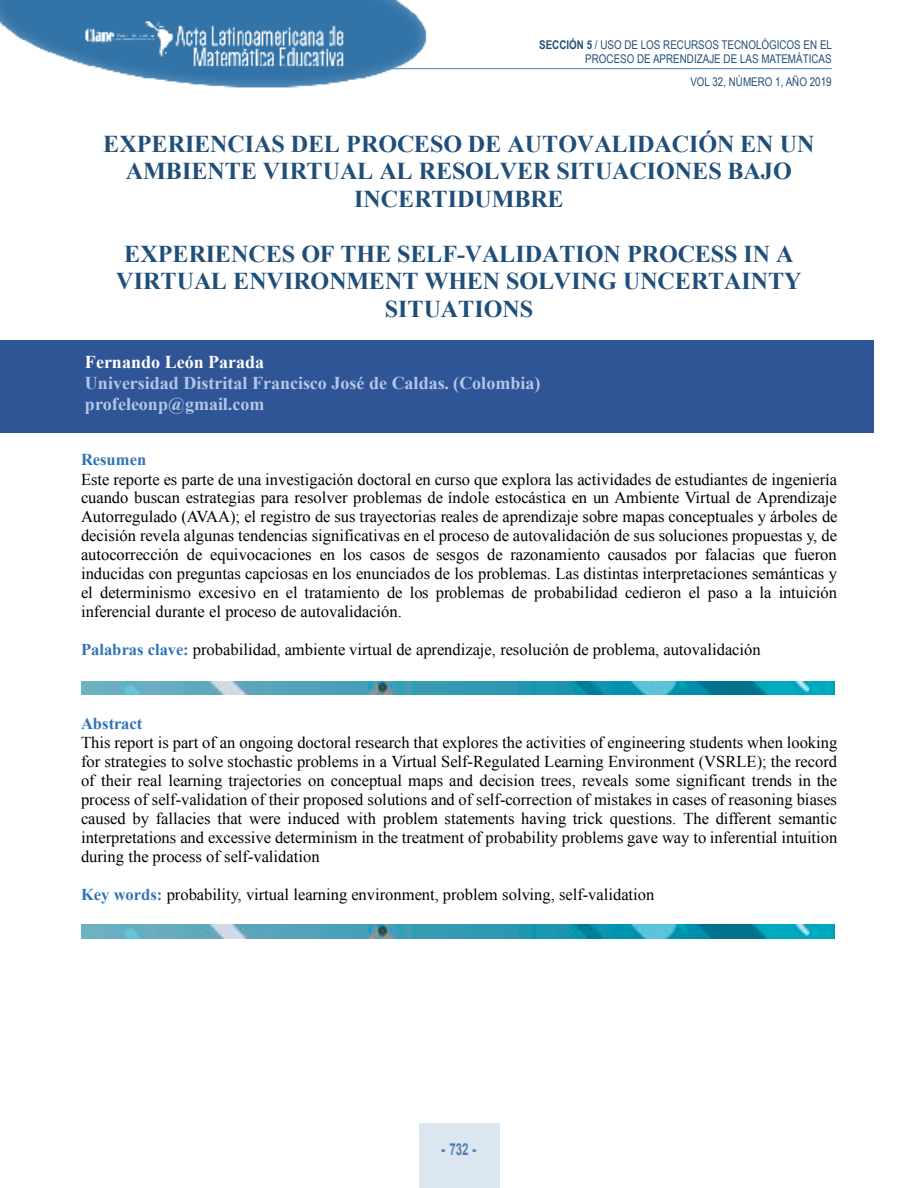
<style>
.page{position:relative;width:918px;height:1188px;background:#fff}
.page>*{position:absolute;margin:0;border:0;box-sizing:border-box;transform-origin:0 0}
.t1{font:700 24.15px/27.6px "Times New Roman";letter-spacing:-.005em;color:#1f4e79;text-align:center}
.t2{font:700 18px/21.3px "Times New Roman";color:#b4c6e7}
.t3{font:700 18px "Times New Roman";color:#fff}
.t4{font:16.5px/18.9px "Times New Roman";color:#000;text-align:justify}
.t5{font:700 16.5px "Times New Roman";letter-spacing:-.005em;color:#2e74b5}
.t6{font:700 16.5px "Arial";color:#4f80b4;scale:.7 1}
.t7{font:12px/14.4px "Arial Narrow";color:#214f77;text-align:right}
.s1{font-weight:700}
.s2{font-weight:700;color:#2e74b5}
.s3{font-weight:900}
</style>
<div class="page">
<img style="left:0;top:0;width:435px;height:88px">
<hr style="left:389px;top:68px;width:443px;height:1px;background:#4f80b4">
<div style="left:419px;top:1123px;width:80px;height:65px;background:#dce6f0"></div>
<img style="left:81px;top:681px;width:753px;height:14px">
<img style="left:81px;top:925px;width:753px;height:13px">
<div style="left:0;top:340px;width:873px;height:92px;background:#2f5597"></div>
<p class="t7" style="left:539px;top:37px;width:294px"><span class="s1">SECCIÓN 5</span> / USO DE LOS RECURSOS TECNOLÓGICOS EN EL<br>PROCESO DE APRENDIZAJE DE LAS MATEMÁTICAS</p>
<p class="t7" style="left:690px;top:75px;width:143px">VOL 32, NÚMERO 1, AÑO 2019</p>
<h1 class="t1" style="left:103px;top:130px;width:713px">EXPERIENCIAS DEL PROCESO DE AUTOVALIDACIÓN EN UN<br>AMBIENTE VIRTUAL AL RESOLVER SITUACIONES BAJO<br>INCERTIDUMBRE</h1>
<h1 class="t1" style="left:116px;top:240px;width:687px">EXPERIENCES OF THE SELF-VALIDATION PROCESS IN A<br>VIRTUAL ENVIRONMENT WHEN SOLVING UNCERTAINTY<br>SITUATIONS</h1>
<p class="t3" style="left:85px;top:352px;width:181px">Fernando León Parada</p>
<p class="t2" style="left:85px;top:372px;width:457px">Universidad Distrital Francisco José de Caldas. (Colombia) profeleonp@gmail.com</p>
<p class="t5" style="left:81px;top:451px;width:67px">Resumen</p>
<p class="t4" style="left:81px;top:470px;width:758px">Este reporte es parte de una investigación doctoral en curso que explora las actividades de estudiantes de ingeniería cuando buscan estrategias para resolver problemas de índole estocástica en un Ambiente Virtual de Aprendizaje Autorregulado (AVAA); el registro de sus trayectorias reales de aprendizaje sobre mapas conceptuales y árboles de decisión revela algunas tendencias significativas en el proceso de autovalidación de sus soluciones propuestas y, de autocorrección de equivocaciones en los casos de sesgos de razonamiento causados por falacias que fueron inducidas con preguntas capciosas en los enunciados de los problemas. Las distintas interpretaciones semánticas y el determinismo excesivo en el tratamiento de los problemas de probabilidad cedieron el paso a la intuición inferencial durante el proceso de autovalidación.</p>
<p class="t4" style="left:81px;top:640px;width:681px"><span class="s2">Palabras clave:</span> probabilidad, ambiente virtual de aprendizaje, resolución de problema, autovalidación</p>
<p class="t5" style="left:81px;top:715px;width:63px">Abstract</p>
<p class="t4" style="left:81px;top:733px;width:758px">This report is part of an ongoing doctoral research that explores the activities of engineering students when looking for strategies to solve stochastic problems in a Virtual Self-Regulated Learning Environment (VSRLE); the record of their real learning trajectories on conceptual maps and decision trees, reveals some significant trends in the process of self-validation of their proposed solutions and of self-correction of mistakes in cases of reasoning biases caused by fallacies that were induced with problem statements having trick questions. The different semantic interpretations and excessive determinism in the treatment of probability problems gave way to inferential intuition during the process of self-validation</p>
<p class="t4" style="left:81px;top:885px;width:575px"><span class="s2">Key words:</span> probability, virtual learning environment, problem solving, self-validation</p>
<p class="t6" style="left:442px;top:1140px;width:51px"><span class="s3">-</span> 732 <span class="s3">-</span></p>
</div>
